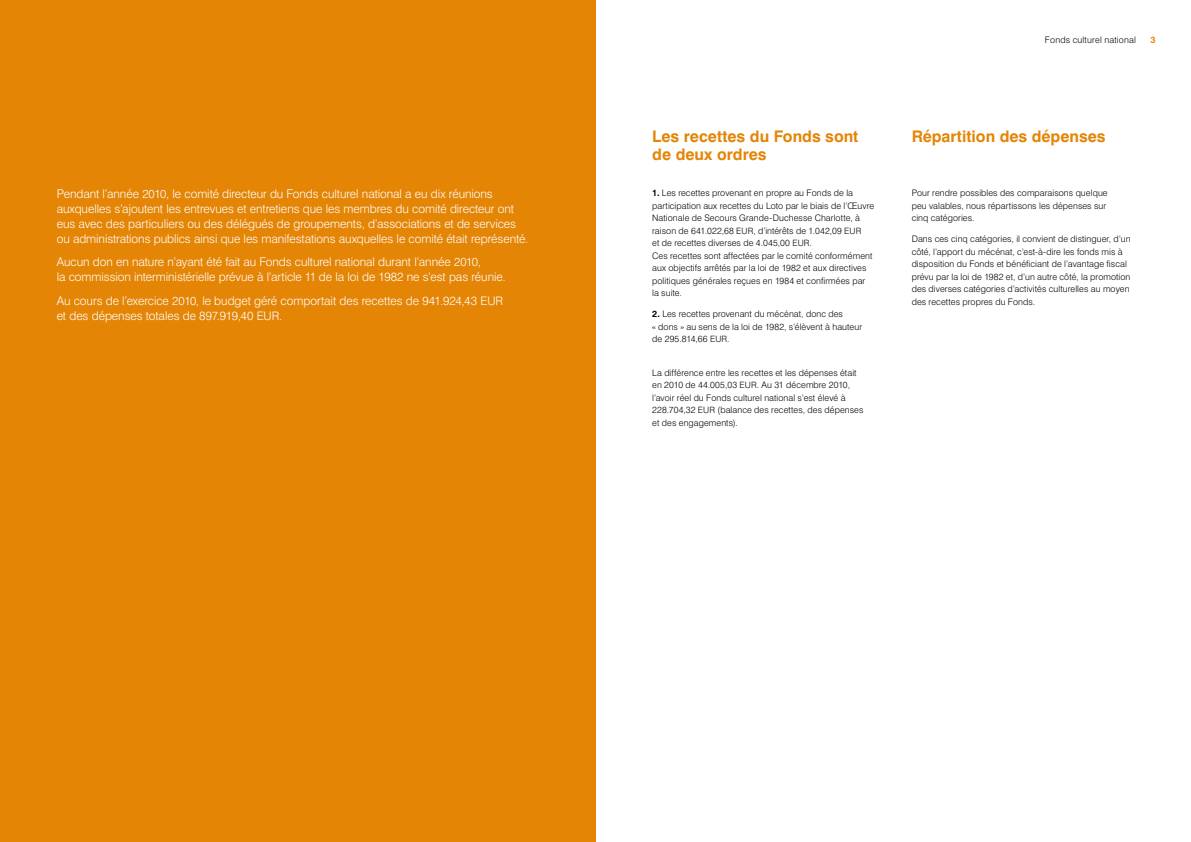
<style>
.page{position:relative;width:1191px;height:842px;background:#fff}
.page>*{position:absolute;margin:0;border:0;box-sizing:border-box;transform-origin:0 0}
.t1{font:700 16px/18px "Swiss 721 BT";color:#e48506}
.t2{font:300 12px/15px "Swiss 721 BT";letter-spacing:-.005em;color:#fff}
.t3{font:300 9px/12.5px "Swiss 721 BT";letter-spacing:.01em;color:#000}
.t4{font:700 9px "Swiss 721 BT";color:#e48506}
.s1{font-size:11.7px}
.s2{font-weight:700}
.s3{font-size:8.7px}
</style>
<div class="page">
<div style="left:0;top:0;width:595px;height:842px;background:#e48506"></div>
<p class="t2" style="left:57px;top:186px;width:473px">Pendant l’année <span class="s1">2010</span>, le comité directeur du Fonds culturel national a eu dix réunions auxquelles s’ajoutent les entrevues et entretiens que les membres du comité directeur ont eus avec des particuliers ou des délégués de groupements, d’associations et de services ou administrations publics ainsi que les manifestations auxquelles le comité était représenté.</p>
<h2 class="t2" style="left:57px;top:254px;width:450px">Aucun don en nature n’ayant été fait au Fonds culturel national durant l’année <span class="s1">2010</span>,<br>la commission interministérielle prévue à l’article 11 de la loi de 1982 ne s’est pas réunie.</h2>
<h2 class="t2" style="left:57px;top:293px;width:448px">Au cours de l’exercice <span class="s1">2010</span>, le budget géré comportait des recettes de 941.924,43 <span class="s1">EUR </span>et des dépenses totales de 897.919,40 <span class="s1">EUR</span>.</h2>
<p class="t3" style="left:1045px;top:33px;width:92px">Fonds culturel national</p>
<p class="t4" style="left:1150px;top:34px;width:7px">3</p>
<h1 class="t1" style="left:652px;top:127px;width:208px">Les recettes du Fonds sont de deux ordres</h1>
<h1 class="t1" style="left:911px;top:127px;width:195px">Répartition des dépenses</h1>
<p class="t3" style="left:911px;top:186px;width:198px">Pour rendre possibles des comparaisons quelque peu valables, nous répartissons les dépenses sur cinq catégories.</p>
<p class="t3" style="left:911px;top:232px;width:220px">Dans ces cinq catégories, il convient de distinguer, d’un côté, l’apport du mécénat, c’est-à-dire les fonds mis à disposition du Fonds et bénéficiant de l’avantage fiscal prévu par la loi de 1982 et, d’un autre côté, la promotion des diverses catégories d’activités culturelles au moyen des recettes propres du Fonds.</p>
<p class="t3" style="left:652px;top:187px;width:223px"><span class="s2">1.</span> Les recettes provenant en propre au Fonds de la participation aux recettes du Loto par le biais de l’Œuvre Nationale de Secours Grande-Duchesse Charlotte, à raison de 641.022,68 <span class="s3">EUR</span>, d’intérêts de 1.042,09 <span class="s3">EUR<br></span>et de recettes diverses de 4.045,00 <span class="s3">EUR</span>.<br>Ces recettes sont affectées par le comité conformément aux objectifs arrêtés par la loi de 1982 et aux directives politiques générales reçues en 1984 et confirmées par la suite.</p>
<p class="t3" style="left:652px;top:308px;width:211px"><span class="s2">2.</span> Les recettes provenant du mécénat, donc des<br>« dons » au sens de la loi de 1982, s’élèvent à hauteur de 295.814,66 <span class="s3">EUR</span>.</p>
<p class="t3" style="left:652px;top:366px;width:213px">La différence entre les recettes et les dépenses était en 2010 de 44.005,03 <span class="s3">EUR</span>. Au 31 décembre 2010, l’avoir réel du Fonds culturel national s’est élevé à 228.704,32 <span class="s3">EUR</span> (balance des recettes, des dépenses et des engagements).</p>
</div>
